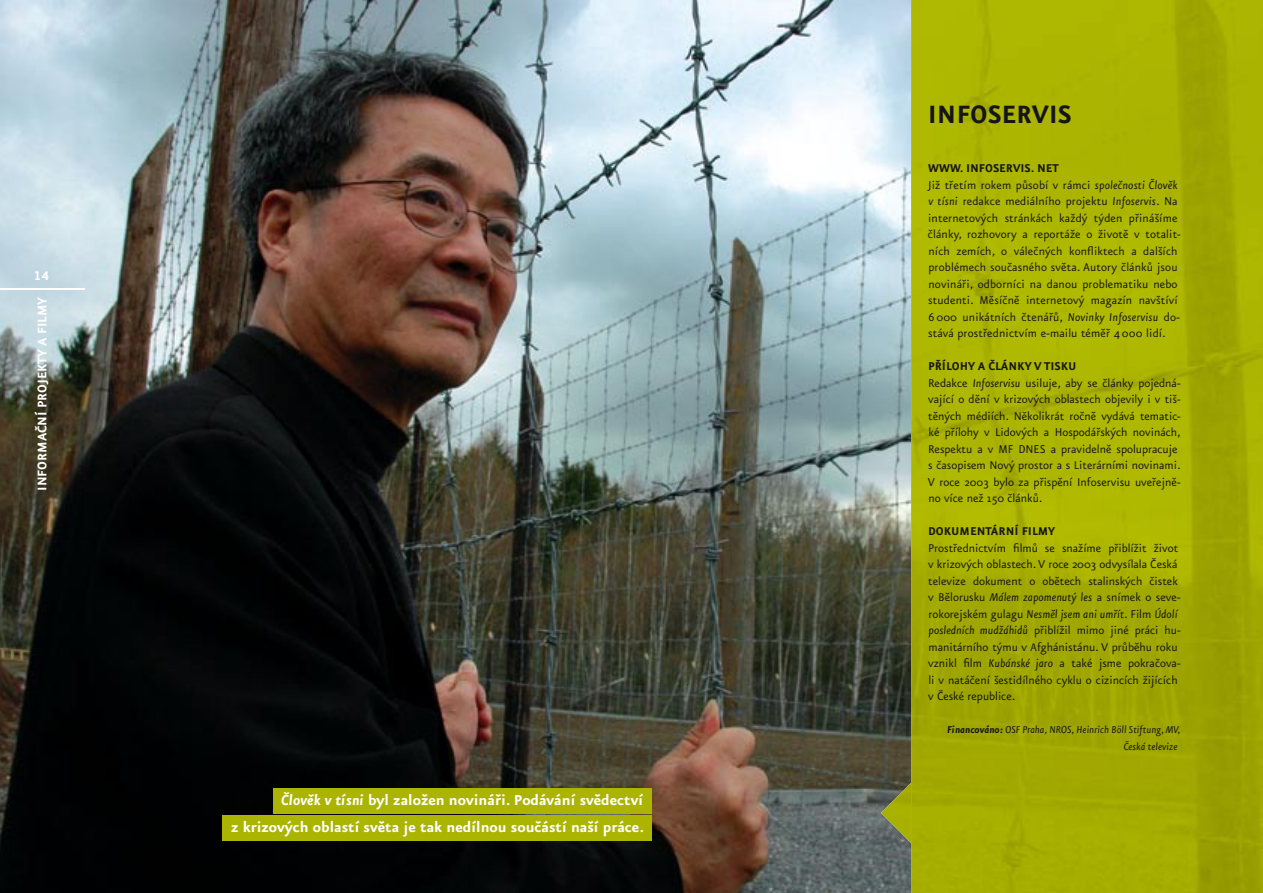
<style>
.page{position:relative;width:1263px;height:893px;background:#fff}
.page>*{position:absolute;margin:0;border:0;box-sizing:border-box;transform-origin:0 0}
.t1{font:700 30px "Eureka Sans OT";color:#151518}
.t2{font:700 17.25px/27px "Eureka Sans OT";color:#fff;text-align:right}
.t3{font:700 15px "Eureka Sans OT";color:#fff}
.t4{font:13.5px/16.5px "Eureka Sans OT";color:#151518}
.t5{font:700 13.5px "Eureka Sans OT";color:#151518}
.t6{font:italic 12px/16.5px "Eureka Sans OT";color:#151518;text-align:right}
.s1{font-style:italic}
.s2{font-weight:700}
</style>
<div class="page">
<img style="left:0;top:0;width:1263px;height:893px">
<img style="left:881px;top:783px;width:30px;height:60px">
<img style="left:911px;top:783px;width:1px;height:60px">
<hr style="left:0;top:288px;width:85px;height:1px;background:#fff">
<div style="left:273px;top:789px;width:379px;height:25px;background:#abb400"></div>
<div style="left:223px;top:816px;width:429px;height:25px;background:#abb400"></div>
<p class="t3" style="left:34px;top:268px;width:17px">14</p>
<p class="t3" style="left:34px;top:491px;width:196px;rotate:-90deg">INFORMAČNÍ PROJEKTY A FILMY</p>
<p class="t2" style="left:231px;top:787px;width:414px"><span class="s1">Člověk v tísni</span> byl založen novináři. Podávání svědectví<br>z krizových oblastí světa je tak nedílnou součástí naší práce.</p>
<h1 class="t1" style="left:928px;top:99px;width:145px">INFOSERVIS</h1>
<p class="t4" style="left:928px;top:161px;width:254px"><span class="s2">WWW. INFOSERVIS. NET<br></span>Již třetím rokem působí v rámci <span class="s1">společnosti Člověk v tísni</span> redakce mediálního projektu <span class="s1">Infoservis</span>. Na internetových stránkách každý týden přinášíme články, rozhovory a reportáže o životě v totalit&shy;ních zemích, o válečných konfliktech a dalších problémech současného světa. Autory článků jsou novináři, odborníci na danou problematiku nebo studenti. Měsíčně internetový magazín navštíví 6 000 unikátních čte nářů, <span class="s1">Novinky Infoservisu</span> do&shy;stává prostřednictvím e-mailu téměř 4 000 lidí.</p>
<p class="t4" style="left:928px;top:359px;width:255px"><span class="s2">PŘÍLOHY A ČLÁNKY V TISKU<br></span>Redakce <span class="s1">Infoservisu</span> usiluje, aby se články pojedná&shy;vající o dění v krizových oblastech objevily i v tiš&shy;těných médiích. Několikrát ročně vydává tematic&shy;ké přílohy v Lidových a Hospodářských novinách, Respektu a v MF DNES a pravidelně spolupracuje s časopisem Nový prostor a s Literárními novinami.<br>V roce 2003 bylo za přispění Infoservisu uveřejně&shy;no více než 150 článků.</p>
<p class="t5" style="left:928px;top:525px;width:128px">DOKUMENTÁRNÍ FILMY</p>
<p class="t4" style="left:928px;top:540px;width:254px">Prostřednictvím filmů se snažíme přiblížit život v krizových oblastech. V roce 2003 odvysílala Česká televize dokument o obětech stalinských čistek v Bělorusku <span class="s1">Málem zapomenutý les</span> a snímek o seve&shy;rokorejském gulagu <span class="s1">Nesměl jsem ani umřít</span>. Film <span class="s1">Údolí posledních mudžáhidů</span> přiblížil mimo jiné práci hu&shy;manitárního týmu v Afghánistánu. V průběhu roku vznikl film <span class="s1">Kubánské jaro</span> a také jsme pokračova&shy;li v natáčení šestidílného cyklu o cizincích žijících v České republice.</p>
<p class="t6" style="left:947px;top:722px;width:235px"><span class="s2">Financováno:</span> OSF Praha, NROS, Heinrich Böll Stiftung, MV,<br>Česká televize</p>
</div>
